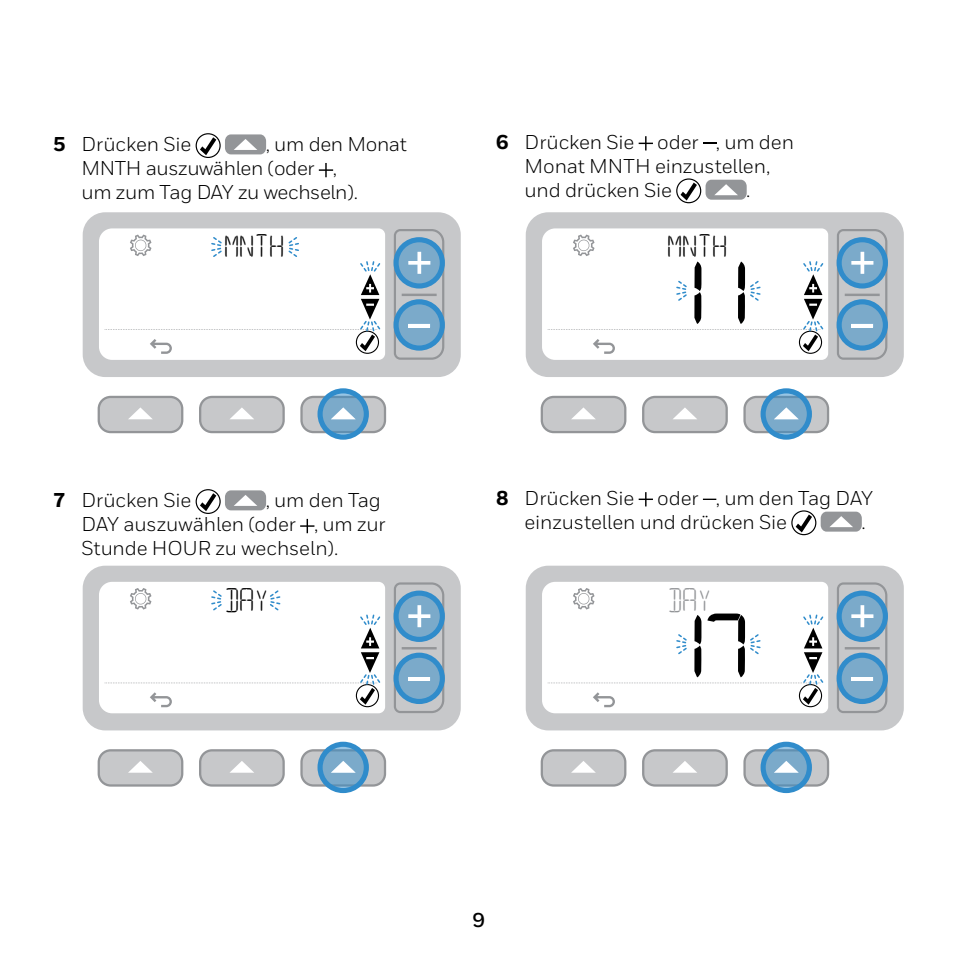
<style>
.page{position:relative;width:957px;height:957px;background:#fff}
.page>*{position:absolute;margin:0;border:0;box-sizing:border-box;transform-origin:0 0}
.t1{font:29px "Honeywell Lo T";color:#000}
.t2{font:29px "Honeywell Lo T";color:#939598}
.t3{font:20px/24px "Honeywell Sans";letter-spacing:-.01em;color:#000}
.t4{font:700 20px "Honeywell Sans";color:#000}
.s1{font-weight:800}
</style>
<div class="page">
<svg style="left:83px;top:212px;width:378px;height:165px;fill:#c7c8ca"></svg>
<svg style="left:105px;top:234px;width:277px;height:120px"></svg>
<div style="left:99px;top:397px;width:83px;height:35px;background:#c7c8ca;border-radius:12px"></div>
<div style="left:98px;top:396px;width:85px;height:37px;border:2px solid #939598;border-radius:12px"></div>
<div style="left:200px;top:397px;width:84px;height:35px;background:#c7c8ca;border-radius:12px"></div>
<div style="left:199px;top:396px;width:86px;height:37px;border:2px solid #939598;border-radius:12px"></div>
<div style="left:301px;top:397px;width:84px;height:35px;background:#c7c8ca;border-radius:12px"></div>
<div style="left:300px;top:396px;width:86px;height:37px;border:2px solid #939598;border-radius:12px"></div>
<svg style="left:230px;top:407px;width:24px;height:12px"></svg>
<svg style="left:128px;top:407px;width:24px;height:12px"></svg>
<svg style="left:319px;top:391px;width:48px;height:46px"></svg>
<div style="left:317px;top:388px;width:52px;height:52px;border:5px solid #308ccb;border-radius:50%"></div>
<svg style="left:331px;top:407px;width:25px;height:12px"></svg>
<svg style="left:394px;top:229px;width:50px;height:131px;background:#84abc6"></svg>
<hr style="left:408px;top:324px;width:22px;height:3px;background:#fff">
<svg style="left:83px;top:566px;width:378px;height:164px;fill:#c7c8ca"></svg>
<svg style="left:105px;top:588px;width:277px;height:119px"></svg>
<div style="left:99px;top:750px;width:83px;height:35px;background:#c7c8ca;border-radius:12px"></div>
<div style="left:98px;top:749px;width:85px;height:37px;border:2px solid #939598;border-radius:12px"></div>
<div style="left:200px;top:750px;width:84px;height:35px;background:#c7c8ca;border-radius:12px"></div>
<div style="left:199px;top:749px;width:86px;height:37px;border:2px solid #939598;border-radius:12px"></div>
<div style="left:301px;top:750px;width:84px;height:35px;background:#c7c8ca;border-radius:12px"></div>
<div style="left:300px;top:749px;width:86px;height:37px;border:2px solid #939598;border-radius:12px"></div>
<svg style="left:230px;top:761px;width:23px;height:11px"></svg>
<svg style="left:129px;top:761px;width:23px;height:11px"></svg>
<svg style="left:319px;top:744px;width:48px;height:46px"></svg>
<div style="left:317px;top:741px;width:52px;height:52px;border:5px solid #308ccb;border-radius:50%"></div>
<svg style="left:331px;top:761px;width:25px;height:11px"></svg>
<svg style="left:394px;top:582px;width:50px;height:131px;background:#84abc6"></svg>
<hr style="left:408px;top:677px;width:22px;height:4px;background:#fff">
<svg style="left:196px;top:133px;width:70px;height:25px"></svg>
<svg style="left:319px;top:163px;width:14px;height:14px"></svg>
<svg style="left:638px;top:136px;width:15px;height:14px"></svg>
<svg style="left:703px;top:143px;width:13px;height:1px"></svg>
<svg style="left:676px;top:178px;width:70px;height:25px"></svg>
<svg style="left:196px;top:489px;width:70px;height:25px"></svg>
<svg style="left:300px;top:519px;width:14px;height:14px"></svg>
<svg style="left:638px;top:492px;width:15px;height:14px"></svg>
<svg style="left:703px;top:498px;width:13px;height:2px"></svg>
<svg style="left:791px;top:510px;width:71px;height:25px"></svg>
<svg style="left:526px;top:212px;width:378px;height:165px;fill:#c7c8ca"></svg>
<svg style="left:548px;top:234px;width:276px;height:120px"></svg>
<div style="left:542px;top:397px;width:83px;height:35px;background:#c7c8ca;border-radius:12px"></div>
<div style="left:540px;top:396px;width:86px;height:37px;border:2px solid #939598;border-radius:12px"></div>
<div style="left:643px;top:397px;width:83px;height:35px;background:#c7c8ca;border-radius:12px"></div>
<div style="left:642px;top:396px;width:86px;height:37px;border:2px solid #939598;border-radius:12px"></div>
<div style="left:744px;top:397px;width:84px;height:35px;background:#c7c8ca;border-radius:12px"></div>
<div style="left:743px;top:396px;width:86px;height:37px;border:2px solid #939598;border-radius:12px"></div>
<svg style="left:673px;top:408px;width:24px;height:11px"></svg>
<svg style="left:572px;top:407px;width:23px;height:12px"></svg>
<svg style="left:762px;top:391px;width:48px;height:46px"></svg>
<div style="left:760px;top:388px;width:52px;height:52px;border:5px solid #308ccb;border-radius:50%"></div>
<svg style="left:774px;top:407px;width:24px;height:12px"></svg>
<svg style="left:837px;top:229px;width:50px;height:131px;background:#84abc6"></svg>
<hr style="left:851px;top:324px;width:22px;height:3px;background:#fff">
<svg style="left:526px;top:566px;width:378px;height:164px;fill:#c7c8ca"></svg>
<svg style="left:548px;top:588px;width:276px;height:119px"></svg>
<div style="left:542px;top:750px;width:83px;height:35px;background:#c7c8ca;border-radius:12px"></div>
<div style="left:540px;top:749px;width:86px;height:37px;border:2px solid #939598;border-radius:12px"></div>
<div style="left:643px;top:750px;width:83px;height:35px;background:#c7c8ca;border-radius:12px"></div>
<div style="left:642px;top:749px;width:86px;height:37px;border:2px solid #939598;border-radius:12px"></div>
<div style="left:744px;top:750px;width:84px;height:35px;background:#c7c8ca;border-radius:12px"></div>
<div style="left:743px;top:749px;width:86px;height:37px;border:2px solid #939598;border-radius:12px"></div>
<svg style="left:673px;top:761px;width:23px;height:11px"></svg>
<svg style="left:572px;top:761px;width:23px;height:11px"></svg>
<svg style="left:762px;top:744px;width:48px;height:46px"></svg>
<div style="left:760px;top:741px;width:52px;height:52px;border:5px solid #308ccb;border-radius:50%"></div>
<svg style="left:774px;top:761px;width:24px;height:11px"></svg>
<svg style="left:837px;top:582px;width:50px;height:131px;background:#84abc6"></svg>
<hr style="left:851px;top:677px;width:22px;height:4px;background:#fff">
<p class="t3" style="left:81px;top:132px;width:327px;text-indent:184px">, um den Monat<br>MNTH auszuwählen (oder ,<br>um zum Tag DAY zu wechseln).</p>
<p class="t3" style="left:524px;top:130px;width:271px;text-indent:-28px"><span class="s1">6</span> Drücken Sie oder , um den<br>Monat MNTH einzustellen, und drücken Sie</p>
<p class="t3" style="left:53px;top:132px;width:140px"><span class="s1">5</span> Drücken Sie</p>
<p class="t3" style="left:746px;top:178px;width:6px">.</p>
<h1 class="t1" style="left:225px;top:233px;width:64px">MNTH</h1>
<h1 class="t1" style="left:668px;top:233px;width:64px">MNTH</h1>
<p class="t3" style="left:81px;top:488px;width:305px;text-indent:184px">, um den Tag<br>DAY auszuwählen (oder , um zur<br>Stunde HOUR zu wechseln).</p>
<p class="t3" style="left:524px;top:486px;width:350px;text-indent:-28px"><span class="s1">8</span> Drücken Sie oder , um den Tag DAY einzustellen und drücken Sie</p>
<p class="t3" style="left:53px;top:488px;width:140px"><span class="s1">7</span> Drücken Sie</p>
<p class="t3" style="left:861px;top:510px;width:6px">.</p>
<h1 class="t1" style="left:225px;top:586px;width:49px">DAY</h1>
<p class="t4" style="left:472px;top:907px;width:14px">9</p>
<h1 class="t2" style="left:668px;top:586px;width:49px">DAY</h1>
</div>
